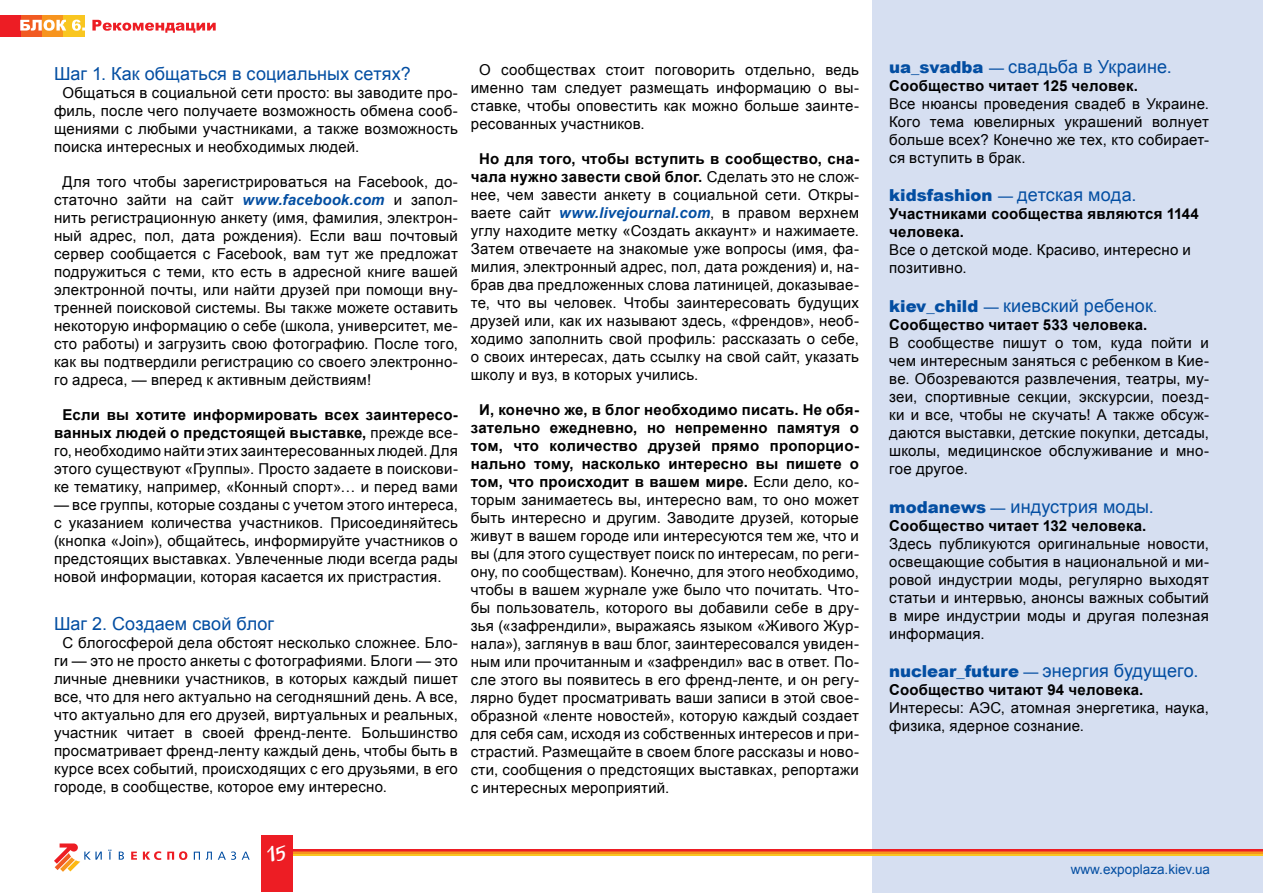
<style>
.page{position:relative;width:1263px;height:893px;background:#fff}
.page>*{position:absolute;margin:0;border:0;box-sizing:border-box;transform-origin:0 0}
.t1{font:700 21px "Jakob C";color:#fff}
.t2{font:18px "Arial";letter-spacing:.005em;color:#034ea2}
.t3{font:15px/18px "Arial";letter-spacing:.015em;color:#000;text-align:justify}
.t4{font:700 15px/18px "Arial";letter-spacing:.01em;color:#000}
.t5{font:13.5px "Arial";color:#034ea2}
.s1{font-weight:700;font-style:italic;color:#034ea2}
.s2{font-weight:700}
.s3{font-weight:900;font-size:16.5px}
.s4{font-size:15px}
</style>
<div class="page">
<div style="left:872px;top:0;width:391px;height:893px;background:#d6dff1"></div>
<svg style="left:54px;top:843px;width:70px;height:29px"></svg>
<svg style="left:131px;top:851px;width:56px;height:9px"></svg>
<svg style="left:194px;top:851px;width:56px;height:9px"></svg>
<hr style="left:262px;top:849px;width:1001px;height:2px;background:#ed1d24">
<hr style="left:262px;top:851px;width:1001px;height:2px;background:#f15a22">
<hr style="left:262px;top:853px;width:1001px;height:1px;background:#f7941e">
<hr style="left:262px;top:854px;width:1001px;height:2px;background:#f9c620">
<div style="left:261px;top:835px;width:32px;height:57px;background:#ed1d24"></div>
<div style="left:0;top:15px;width:21px;height:22px;background:#ed1d24"></div>
<div style="left:21px;top:15px;width:22px;height:22px;background:#f15a22"></div>
<div style="left:42px;top:15px;width:22px;height:22px;background:#f7941e"></div>
<div style="left:64px;top:15px;width:21px;height:22px;background:#f9c620"></div>
<svg style="left:92px;top:20px;width:124px;height:13px"></svg>
<svg style="left:20px;top:20px;width:65px;height:11px"></svg>
<p class="t2" style="left:54px;top:62px;width:358px">Шаг 1. Как общаться в социальных сетях?</p>
<p class="t3" style="left:54px;top:84px;width:405px;text-indent:9px">Общаться в социальной сети просто: вы заводите про&shy;филь, после чего получаете возможность обмена сооб&shy;щениями с любыми участниками, а также возможность поиска интересных и необходимых людей.</p>
<p class="t3" style="left:54px;top:173px;width:405px;text-indent:9px">Для того чтобы зарегистрироваться на Facebook, до&shy;статочно зайти на сайт <span class="s1">www.facebook.com</span> и запол&shy;нить регистрационную анкету (имя, фамилия, электрон&shy;ный адрес, пол, дата рождения). Если ваш почтовый сервер сообщается с Facebook, вам тут же предложат подружиться с теми, кто есть в адресной книге вашей электронной почты, или найти друзей при помощи вну&shy;тренней поисковой системы. Вы также можете оставить некоторую информацию о себе (школа, университет, ме&shy;сто работы) и загрузить свою фотографию. После того, как вы подтвердили регистрацию со своего электронно&shy;го адреса, — вперед к активным действиям!</p>
<p class="t3" style="left:54px;top:406px;width:405px;text-align:center"><span class="s2">Если вы хотите информировать всех заинтересо&shy;ванных людей о предстоящей выставке,</span> прежде все&shy;го, необходимо найти этих заинтересованных людей. Для этого существуют «Группы». Просто задаете в поискови&shy;ке тематику, например, «Конный спорт»… и перед вами</p>
<p class="t3" style="left:54px;top:496px;width:405px">— все группы, которые созданы с учетом этого интереса, с указанием количества участников. Присоединяйтесь (кнопка «Join»), общайтесь, информируйте участников о предстоящих выставках. Увлеченные люди всегда рады новой информации, которая касается их пристрастия.</p>
<p class="t2" style="left:54px;top:612px;width:222px">Шаг 2. Создаем свой блог</p>
<p class="t3" style="left:54px;top:634px;width:405px;text-indent:9px">С блогосферой дела обстоят несколько сложнее. Бло&shy;ги — это не просто анкеты с фотографиями. Блоги — это личные дневники участников, в которых каждый пишет все, что для него актуально на сегодняшний день. А все, что актуально для его друзей, виртуальных и реальных, участник читает в своей френд-ленте. Большинство просматривает френд-ленту каждый день, чтобы быть в курсе всех событий, происходящих с его друзьями, в его городе, в сообществе, которое ему интересно.</p>
<p class="t3" style="left:471px;top:61px;width:390px;text-indent:9px">О сообществах стоит поговорить отдельно, ведь именно там следует размещать информацию о вы&shy;ставке, чтобы оповестить как можно больше заинте&shy;ресованных участников.</p>
<p class="t3" style="left:471px;top:150px;width:390px;text-indent:9px"><span class="s2">Но для того, чтобы вступить в сообщество, сна&shy;чала нужно завести свой блог.</span> Сделать это не слож&shy;нее, чем завести анкету в социальной сети. Откры&shy;ваете сайт <span class="s1">www.livejournal.com</span>, в правом верхнем углу находите метку «Создать аккаунт» и нажимаете.<br>Затем отвечаете на знакомые уже вопросы (имя, фа&shy;милия, электронный адрес, пол, дата рождения) и, на&shy;брав два предложенных слова латиницей, доказывае&shy;те, что вы человек. Чтобы заинтересовать будущих друзей или, как их называют здесь, «френдов», необ&shy;ходимо заполнить свой профиль: рассказать о себе, о своих интересах, дать ссылку на свой сайт, указать школу и вуз, в которых учились.</p>
<p class="t3" style="left:471px;top:401px;width:390px;text-indent:9px"><span class="s2">И, конечно же, в блог необходимо писать. Не обя&shy;зательно ежедневно, но непременно памятуя о том, что количество друзей прямо пропорцио&shy;нально тому, насколько интересно вы пишете о том, что происходит в вашем мире.</span> Если дело, ко&shy;торым занимаетесь вы, интересно вам, то оно может быть интересно и другим. Заводите друзей, которые живут в вашем городе или интересуются тем же, что и вы (для этого существует поиск по интересам, по реги&shy;ону, по сообществам). Конечно, для этого необходимо, чтобы в вашем журнале уже было что почитать. Что&shy;бы пользователь, которого вы добавили себе в дру&shy;зья («зафрендили», выражаясь языком «Живого Жур&shy;нала»), заглянув в ваш блог, заинтересовался увиден&shy;ным или прочитанным и «зафрендил» вас в ответ. По&shy;сле этого вы появитесь в его френд-ленте, и он регу&shy;лярно будет просматривать ваши записи в этой свое&shy;образной «ленте новостей», которую каждый создает для себя сам, исходя из собственных интересов и при&shy;страстий. Размещайте в своем блоге рассказы и ново&shy;сти, сообщения о предстоящих выставках, репортажи с интересных мероприятий.</p>
<h1 class="t1" style="left:267px;top:837px;width:20px">15</h1>
<p class="t2" style="left:889px;top:55px;width:284px"><span class="s3">ua_svadba</span> <span class="s4">—</span> свадьба в Украине.</p>
<p class="t4" style="left:889px;top:77px;width:250px">Сообщество читает 125 человек.</p>
<p class="t3" style="left:889px;top:95px;width:321px">Все нюансы проведения свадеб в Украине.<br>Кого тема ювелирных украшений волнует больше всех? Конечно же тех, кто собирает&shy;ся вступить в брак.</p>
<p class="t2" style="left:889px;top:183px;width:249px"><span class="s3">kidsfashion</span> <span class="s4">—</span> детская мода.</p>
<p class="t4" style="left:889px;top:205px;width:311px">Участниками сообщества являются 1144 человека.</p>
<p class="t3" style="left:889px;top:241px;width:303px">Все о детской моде. Красиво, интересно и позитивно.</p>
<p class="t2" style="left:889px;top:294px;width:270px"><span class="s3">kiev_child</span> <span class="s4">—</span> киевский ребенок<span class="s4">.</span></p>
<p class="t4" style="left:889px;top:316px;width:260px">Сообщество читает 533 человека.</p>
<p class="t3" style="left:889px;top:334px;width:321px">В сообществе пишут о том, куда пойти и чем интересным заняться с ребенком в Кие&shy;ве. Обозреваются развлечения, театры, му&shy;зеи, спортивные секции, экскурсии, поезд&shy;ки и все, чтобы не скучать! А также обсуж&shy;даются выставки, детские покупки, детсады, школы, медицинское обслуживание и мно&shy;гое другое.</p>
<p class="t2" style="left:889px;top:494px;width:266px"><span class="s3">modanews</span> <span class="s4">—</span> индустрия моды.</p>
<p class="t4" style="left:889px;top:517px;width:259px">Сообщество читает 132 человека.</p>
<p class="t3" style="left:889px;top:534px;width:321px">Здесь публикуются оригинальные новости, освещающие события в национальной и ми&shy;ровой индустрии моды, регулярно выходят статьи и интервью, анонсы важных событий в мире индустрии моды и другая полезная информация.</p>
<p class="t2" style="left:889px;top:659px;width:311px"><span class="s3">nuclear_future</span> <span class="s4">—</span> энергия будущего.</p>
<p class="t4" style="left:889px;top:681px;width:256px">Сообщество читают 94 человека.</p>
<p class="t3" style="left:889px;top:699px;width:321px">Интересы: АЭС, атомная энергетика, наука, физика, ядерное сознание.</p>
<p class="t5" style="left:1071px;top:860px;width:141px">www.expoplaza.kiev.ua</p>
</div>
